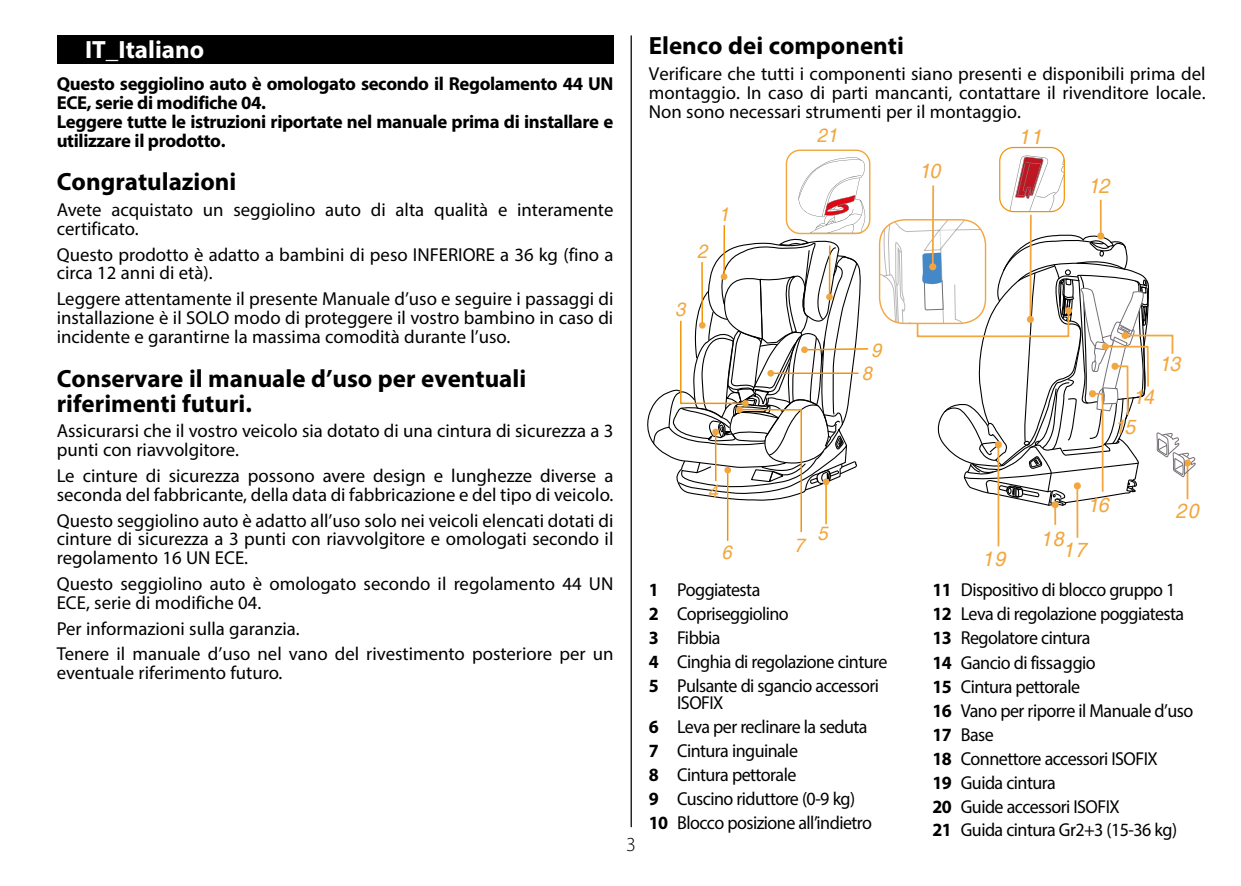
<style>
.page{position:relative;width:1241px;height:886px;background:#fff}
.page>*{position:absolute;margin:0;border:0;box-sizing:border-box;transform-origin:0 0}
.t1{font:700 25px/25px "Myriad Pro";color:#000}
.t2{font:700 25px "Myriad Pro";color:#fff}
.t3{font:italic 20.5px "Helvetica";letter-spacing:-.025em;color:#f2a63d;scale:.95 1}
.t4{font:300 20px "Myriad Pro";color:#000}
.t5{font:italic 19.25px "Helvetica";color:#f2a63d;scale:.95 1}
.t6{font:18.75px/18.8px "Myriad Pro";color:#000}
.t7{font:18.75px/24px "Myriad Pro";letter-spacing:-.03em;color:#000;scale:.96 1}
.t8{font:700 18.75px/18.8px "Myriad Pro";letter-spacing:-.02em;color:#000}
.s1{font-weight:700}
</style>
<div class="page">
<hr style="left:630px;top:35px;width:1px;height:792px;background:#000">
<hr style="left:726px;top:470px;width:2px;height:71px;background:#f39200">
<hr style="left:997px;top:445px;width:2px;height:101px;background:#f2a63d">
<hr style="left:1076px;top:486px;width:2px;height:52px;background:#f2a63d">
<svg style="left:879px;top:146px;width:317px;height:379px"></svg>
<div style="left:998px;top:147px;width:66px;height:65px;border:1px solid #f39200;border-radius:14px"></div>
<svg style="left:647px;top:156px;width:222px;height:377px"></svg>
<div style="left:785px;top:149px;width:85px;height:85px;border:1px solid #f2a63d;border-radius:14px"></div>
<div style="left:57px;top:35px;width:556px;height:29px;background:#000"></div>
<h1 class="t2" style="left:85px;top:34px;width:120px">IT_Italiano</h1>
<h1 class="t1" style="left:648px;top:32px;width:256px">Elenco dei componenti</h1>
<p class="t6" style="left:648px;top:64px;width:558px;text-align:justify">Verificare che tutti i componenti siano presenti e disponibili prima del montaggio. In caso di parti mancanti, contattare il rivenditore locale.<br>Non sono necessari strumenti per il montaggio.</p>
<p class="t8" style="left:57px;top:74px;width:558px">Questo seggiolino auto è omologato secondo il Regolamento 44 UN ECE, serie di modifiche 04.<br>Leggere tutte le istruzioni riportate nel manuale prima di installare e utilizzare il prodotto.</p>
<h1 class="t1" style="left:57px;top:169px;width:181px">Congratulazioni</h1>
<p class="t6" style="left:57px;top:200px;width:558px">Avete acquistato un seggiolino auto di alta qualità e interamente certificato.</p>
<p class="t6" style="left:57px;top:245px;width:558px">Questo prodotto è adatto a bambini di peso INFERIORE a 36 kg (fino a circa 12 anni di età).</p>
<p class="t6" style="left:57px;top:289px;width:558px;text-align:justify">Leggere attentamente il presente Manuale d’uso e seguire i passaggi di installazione è il SOLO modo di proteggere il vostro bambino in caso di incidente e garantirne la massima comodità durante l’uso.</p>
<h1 class="t1" style="left:57px;top:365px;width:471px">Conservare il manuale d’uso per eventuali riferimenti futuri.</h1>
<p class="t6" style="left:57px;top:421px;width:558px">Assicurarsi che il vostro veicolo sia dotato di una cintura di sicurezza a 3 punti con riavvolgitore.</p>
<p class="t6" style="left:57px;top:466px;width:558px">Le cinture di sicurezza possono avere design e lunghezze diverse a seconda del fabbricante, della data di fabbricazione e del tipo di veicolo.</p>
<p class="t6" style="left:57px;top:511px;width:558px;text-align:justify">Questo seggiolino auto è adatto all’uso solo nei veicoli elencati dotati di cinture di sicurezza a 3 punti con riavvolgitore e omologati secondo il regolamento 16 UN ECE.</p>
<p class="t6" style="left:57px;top:574px;width:558px">Questo seggiolino auto è omologato secondo il regolamento 44 UN<br>ECE, serie di modifiche 04.</p>
<p class="t6" style="left:57px;top:615px;width:558px;line-height:25.8px">Per informazioni sulla garanzia.<br>Tenere il manuale d’uso nel vano del rivestimento posteriore per un</p>
<p class="t6" style="left:57px;top:663px;width:227px">eventuale riferimento futuro.</p>
<p class="t5" style="left:816px;top:124px;width:23px">21</p>
<p class="t3" style="left:1018px;top:125px;width:26px">11</p>
<p class="t3" style="left:919px;top:159px;width:24px">10</p>
<p class="t3" style="left:1087px;top:173px;width:24px">12</p>
<p class="t5" style="left:718px;top:203px;width:12px">1</p>
<p class="t5" style="left:697px;top:240px;width:12px">2</p>
<p class="t5" style="left:675px;top:298px;width:12px">3</p>
<p class="t5" style="left:870px;top:339px;width:12px">9</p>
<p class="t3" style="left:1158px;top:352px;width:24px">13</p>
<p class="t5" style="left:861px;top:362px;width:12px">8</p>
<p class="t3" style="left:1132px;top:384px;width:24px">14</p>
<p class="t3" style="left:1114px;top:415px;width:24px">15</p>
<p class="t5" style="left:708px;top:480px;width:12px">4</p>
<p class="t3" style="left:1087px;top:493px;width:24px">16</p>
<p class="t3" style="left:1175px;top:499px;width:26px">20</p>
<p class="t5" style="left:817px;top:522px;width:12px">5</p>
<p class="t3" style="left:1040px;top:527px;width:26px">18</p>
<p class="t5" style="left:721px;top:541px;width:12px">6</p>
<p class="t5" style="left:794px;top:534px;width:12px">7</p>
<p class="t3" style="left:1062px;top:538px;width:26px">17</p>
<p class="t3" style="left:982px;top:546px;width:26px">19</p>
<p class="t7" style="left:932px;top:578px;width:273px"><span class="s1">11</span> Dispositivo di blocco gruppo 1<br><span class="s1">12</span> Leva di regolazione poggiatesta<br><span class="s1">13</span> Regolatore cintura<br><span class="s1">14</span> Gancio di fissaggio<br><span class="s1">15</span> Cintura pettorale<br><span class="s1">16</span> Vano per riporre il Manuale d’uso<br><span class="s1">17</span> Base<br><span class="s1">18</span> Connettore accessori ISOFIX<br><span class="s1">19</span> Guida cintura<br><span class="s1">20</span> Guide accessori ISOFIX<br><span class="s1">21</span> Guida cintura Gr2+3 (15-36 kg)</p>
<p class="t7" style="left:648px;top:578px;width:250px"><span class="s1">1</span> Poggiatesta<br><span class="s1">2</span> Copriseggiolino<br><span class="s1">3</span> Fibbia<br><span class="s1">4</span> Cinghia di regolazione cinture<br><span class="s1">5</span> Pulsante di sgancio accessori</p>
<p class="t7" style="left:648px;top:691px;width:234px;text-indent:28px">ISOFIX<br><span class="s1">6</span> Leva per reclinare la seduta<br><span class="s1">7</span> Cintura inguinale<br><span class="s1">8</span> Cintura pettorale<br><span class="s1">9</span> Cuscino riduttore (0-9 kg)<br><span class="s1">10</span> Blocco posizione all’indietro</p>
<p class="t4" style="left:626px;top:833px;width:11px">3</p>
</div>
